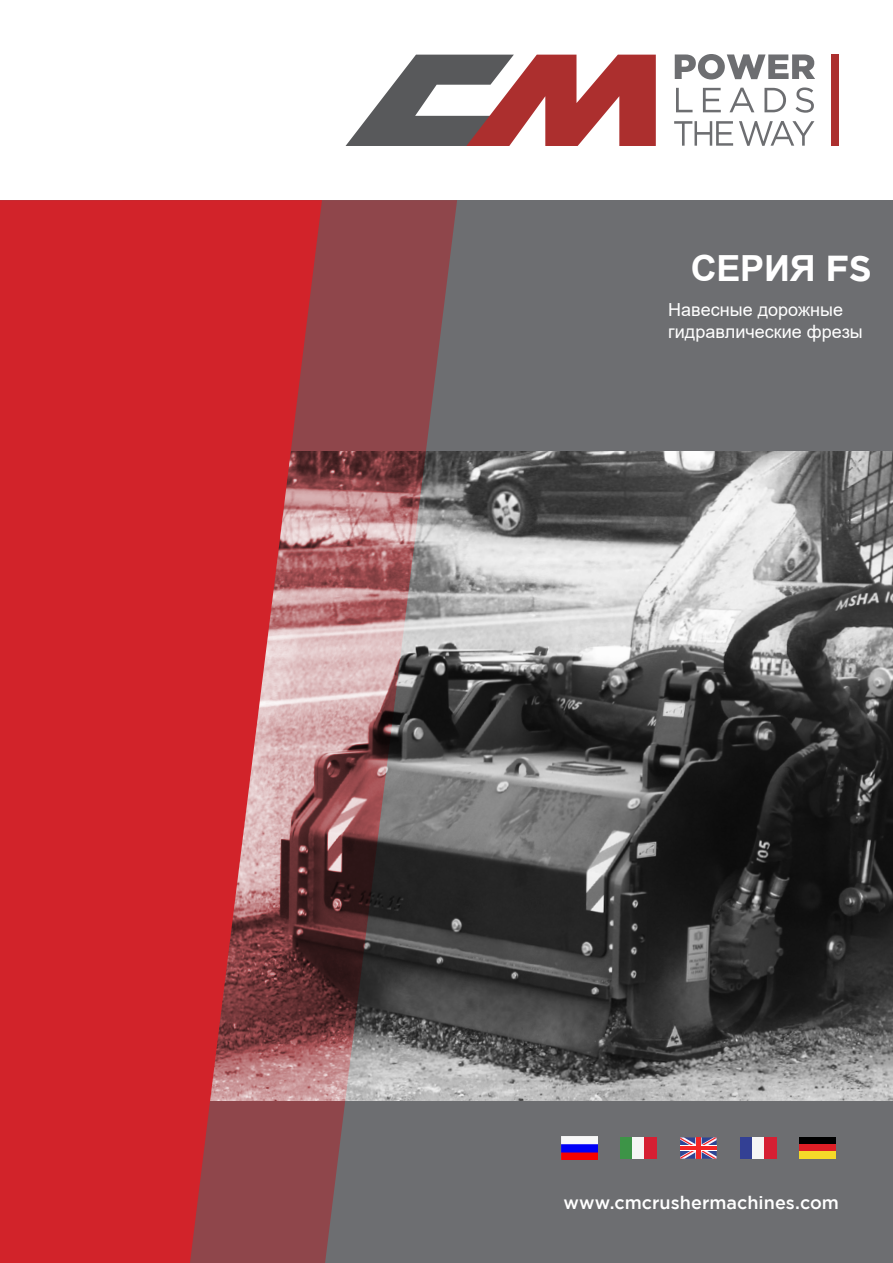
<style>
.page{position:relative;width:893px;height:1263px;background:#fff}
.page>*{position:absolute;margin:0;border:0;box-sizing:border-box;transform-origin:0 0}
.t1{font:700 36px "Arial";letter-spacing:-.005em;color:#fff}
.t2{font:18px/22px "Arial";color:#fff}
.t3{font:500 18px "Gotham";color:#fff}
.s1{font-family:"Gotham"}
</style>
<div class="page">
<div style="left:0;top:200px;width:893px;height:1063px;background:#6d6e71"></div>
<img style="left:457px;top:451px;width:436px;height:649px">
<svg style="left:346px;top:55px;width:310px;height:91px"></svg>
<svg style="left:675px;top:54px;width:140px;height:25px"></svg>
<svg style="left:676px;top:88px;width:16px;height:24px"></svg>
<svg style="left:703px;top:88px;width:18px;height:24px"></svg>
<svg style="left:729px;top:88px;width:25px;height:24px"></svg>
<svg style="left:764px;top:88px;width:22px;height:24px"></svg>
<svg style="left:795px;top:87px;width:19px;height:26px"></svg>
<svg style="left:674px;top:121px;width:59px;height:25px"></svg>
<svg style="left:739px;top:121px;width:75px;height:25px"></svg>
<div style="left:831px;top:55px;width:8px;height:91px;background:#ac2f2e"></div>
<svg style="left:322px;top:200px;width:135px;height:1063px"></svg>
<svg style="left:0;top:200px;width:322px;height:1063px;background:#c73036"></svg>
<svg style="left:680px;top:1137px;width:37px;height:22px"></svg>
<hr style="left:696px;top:1137px;width:4px;height:22px;background:#f52626">
<div style="left:800px;top:1137px;width:36px;height:7px;background:#000"></div>
<div style="left:800px;top:1144px;width:36px;height:7px;background:#de1f26"></div>
<div style="left:800px;top:1151px;width:36px;height:8px;background:#f5d929"></div>
<div style="left:740px;top:1137px;width:12px;height:22px;background:#334094"></div>
<div style="left:752px;top:1137px;width:12px;height:22px;background:#f5f5f5"></div>
<div style="left:764px;top:1137px;width:12px;height:22px;background:#d61f33"></div>
<div style="left:620px;top:1137px;width:12px;height:22px;background:#3d9447"></div>
<div style="left:632px;top:1137px;width:13px;height:22px;background:#f5f5f5"></div>
<div style="left:645px;top:1137px;width:12px;height:22px;background:#d61f33"></div>
<img style="left:562px;top:1136px;width:36px;height:23px">
<h1 class="t1" style="left:691px;top:243px;width:183px">СЕРИЯ <span class="s1">FS</span></h1>
<p class="t2" style="left:668px;top:298px;width:196px">Навесные дорожные гидравлические фрезы</p>
<p class="t3" style="left:563px;top:1192px;width:277px">www.cmcrushermachines.com</p>
</div>
